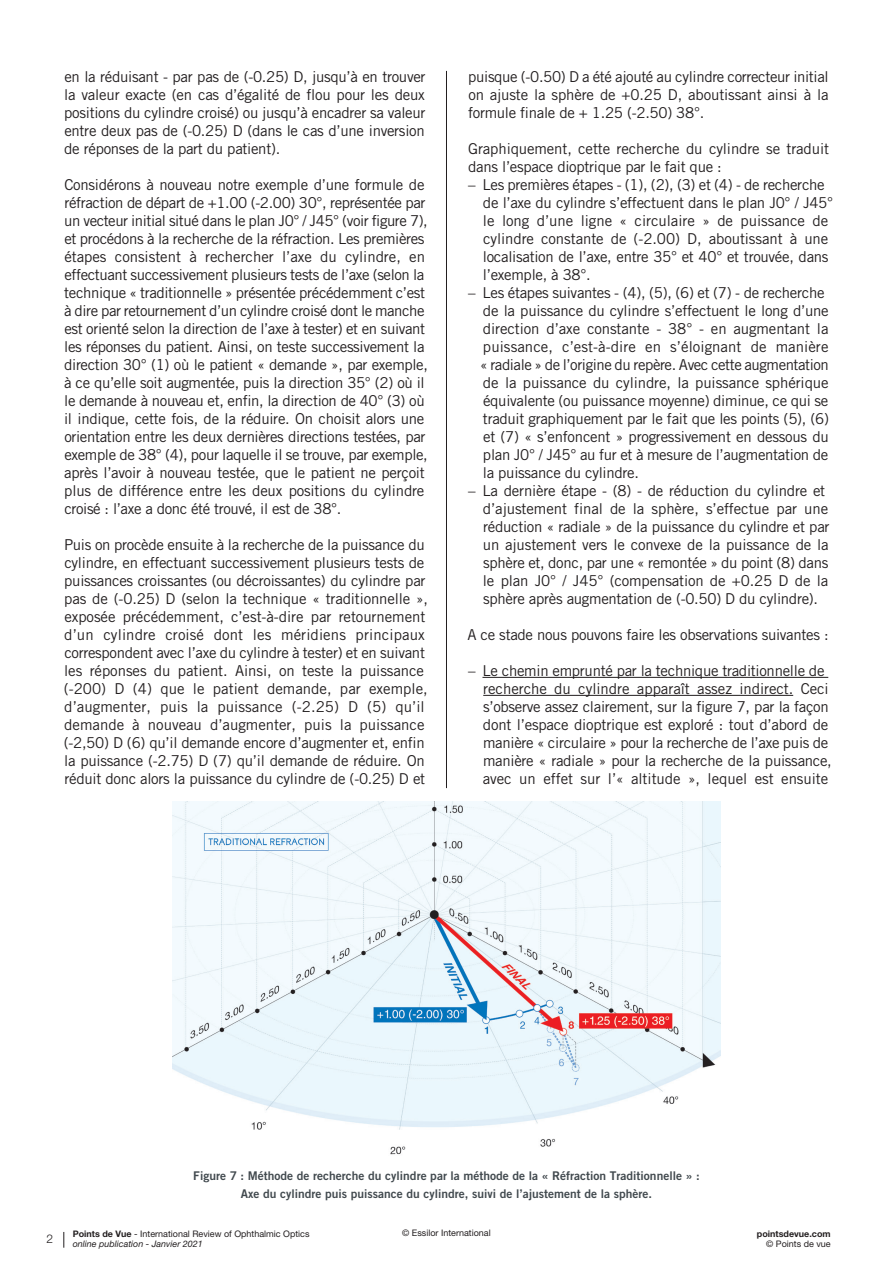
<style>
.page{position:relative;width:893px;height:1263px;background:#fff}
.page>*{position:absolute;margin:0;border:0;box-sizing:border-box;transform-origin:0 0}
.txt___0dst{font:15px/18px "Trade Gothic LT Std";letter-spacing:-.02em;color:#231f20;text-align:justify}
.lista_bw{font:15px/18px "Trade Gothic LT Std";letter-spacing:-.02em;color:#231f20}
._03_texte_courant{font:15px/18px "Trade Gothic LT Std";letter-spacing:-.01em;color:#231f20}
.Texte_Tableau{font:12px/18px "Trade Gothic LT Std Bd 2";color:#41494e;text-align:center}
.t1{font:300 12px "Helvetica Neue LT Std";color:#231f20}
.t2{font:9px/10.8px "Helvetica Neue LT Std";color:#231f20}
.t3{font:700 9px "Helvetica Neue LT Std";color:#231f20}
.s1{font-weight:700}
.s2{font-style:italic}
</style>
<div class="page">
<svg style="left:64px;top:1232px;width:1px;height:16px"></svg>
<hr style="left:482px;top:677px;width:346px;height:1px;background:#231f20">
<hr style="left:483px;top:695px;width:310px;height:1px;background:#231f20">
<hr style="left:446px;top:71px;width:1px;height:717px;background:#231f20">
<img style="left:172px;top:802px;width:548px;height:353px">
<p class="txt___0dst" style="left:64px;top:67px;width:363px">en la réduisant - par pas de (-0.25) D, jusqu’à en trouver la valeur exacte (en cas d’égalité de flou pour les deux positions du cylindre croisé) ou jusqu’à encadrer sa valeur entre deux pas de (-0.25) D (dans le cas d’une inversion de réponses de la part du patient).</p>
<p class="txt___0dst" style="left:64px;top:175px;width:365px;text-align:left">Considérons à nouveau notre exemple d’une formule de réfraction de départ de +1.00 (-2.00) 30°, représentée par un vecteur initial situé dans le plan J0° / J45° (voir figure 7), et procédons à la recherche de la réfraction. Les premières étapes consistent à rechercher l’axe du cylindre, en effectuant successivement plusieurs tests de l’axe (selon la technique « traditionnelle » présentée précédemment c’est à dire par retournement d’un cylindre croisé dont le manche est orienté selon la direction de l’axe à tester) et en suivant les réponses du patient. Ainsi, on teste successivement la direction 30° (1) où le patient « demande », par exemple, à ce qu’elle soit augmentée, puis la direction 35° (2) où il le demande à nouveau et, enfin, la direction de 40° (3) où il indique, cette fois, de la réduire. On choisit alors une orientation entre les deux dernières directions testées, par exemple de 38° (4), pour laquelle il se trouve, par exemple, après l’avoir à nouveau testée, que le patient ne perçoit plus de différence entre les deux positions du cylindre croisé : l’axe a donc été trouvé, il est de 38°.</p>
<p class="txt___0dst" style="left:64px;top:535px;width:366px;text-align:left">Puis on procède ensuite à la recherche de la puissance du cylindre, en effectuant successivement plusieurs tests de puissances croissantes (ou décroissantes) du cylindre par pas de (-0.25) D (selon la technique « traditionnelle », exposée précédemment, c’est-à-dire par retournement d’un cylindre croisé dont les méridiens principaux correspondent avec l’axe du cylindre à tester) et en suivant les réponses du patient. Ainsi, on teste la puissance (-200) D (4) que le patient demande, par exemple, d’augmenter, puis la puissance (-2.25) D (5) qu’il demande à nouveau d’augmenter, puis la puissance (-2,50) D (6) qu’il demande encore d’augmenter et, enfin la puissance (-2.75) D (7) qu’il demande de réduire. On réduit donc alors la puissance du cylindre de (-0.25) D et</p>
<p class="txt___0dst" style="left:468px;top:67px;width:362px">puisque (-0.50) D a été ajouté au cylindre correcteur initial on ajuste la sphère de +0.25 D, aboutissant ainsi à la formule finale de + 1.25 (-2.50) 38°.</p>
<p class="_03_texte_courant" style="left:468px;top:139px;width:362px">Graphiquement, cette recherche du cylindre se traduit dans l’espace dioptrique par le fait que :</p>
<p class="lista_bw" style="left:483px;top:175px;width:352px;text-indent:-15px">– Les premières étapes - (1), (2), (3) et (4) - de recherche de l’axe du cylindre s’effectuent dans le plan J0° / J45° le long d’une ligne « circulaire » de puissance de cylindre constante de (-2.00) D, aboutissant à une localisation de l’axe, entre 35° et 40° et trouvée, dans l’exemple, à 38°.</p>
<p class="lista_bw" style="left:480px;top:283px;width:350px;text-indent:-12px">– Les étapes suivantes - (4), (5), (6) et (7) - de recherche de la puissance du cylindre s’effectuent le long d’une direction d’axe constante - 38° - en augmentant la puissance, c’est-à-dire en s’éloignant de manière « radiale » de l’origine du repère. Avec cette augmentation de la puissance du cylindre, la puissance sphérique équivalente (ou puissance moyenne) diminue, ce qui se traduit graphiquement par le fait que les points (5), (6) et (7) « s’enfoncent » progressivement en dessous du plan J0° / J45° au fur et à mesure de l’augmentation de la puissance du cylindre.</p>
<p class="lista_bw" style="left:483px;top:481px;width:348px;text-indent:-15px">– La dernière étape - (8) - de réduction du cylindre et d’ajustement final de la sphère, s’effectue par une réduction « radiale » de la puissance du cylindre et par un ajustement vers le convexe de la puissance de la sphère et, donc, par une « remontée » du point (8) dans le plan J0° / J45° (compensation de +0.25 D de la sphère après augmentation de (-0.50) D du cylindre).</p>
<p class="txt___0dst" style="left:467px;top:625px;width:363px">A ce stade nous pouvons faire les observations suivantes :</p>
<p class="lista_bw" style="left:483px;top:661px;width:351px;text-indent:-15px">– Le chemin emprunté par la technique traditionnelle de recherche du cylindre apparaît assez indirect. Ceci s’observe assez clairement, sur la figure 7, par la façon dont l’espace dioptrique est exploré : tout d’abord de manière « circulaire » pour la recherche de l’axe puis de manière « radiale » pour la recherche de la puissance, avec un effet sur l’« altitude », lequel est ensuite</p>
<p class="t1" style="left:46px;top:1231px;width:8px">2</p>
<p class="Texte_Tableau" style="left:193px;top:1166px;width:508px">Figure 7 : Méthode de recherche du cylindre par la méthode de la « Réfraction Traditionnelle » :<br>Axe du cylindre puis puissance du cylindre, suivi de l’ajustement de la sphère.</p>
<p class="t2" style="left:73px;top:1228px;width:238px"><span class="s1">Points de Vue</span> - International Review of Ophthalmic Optics <span class="s2">online publication - Janvier 2021</span></p>
<p class="t2" style="left:402px;top:1227px;width:90px">© Essilor International</p>
<p class="t3" style="left:757px;top:1228px;width:75px">pointsdevue.com</p>
<p class="t2" style="left:766px;top:1238px;width:66px">© Points de vue</p>
</div>
